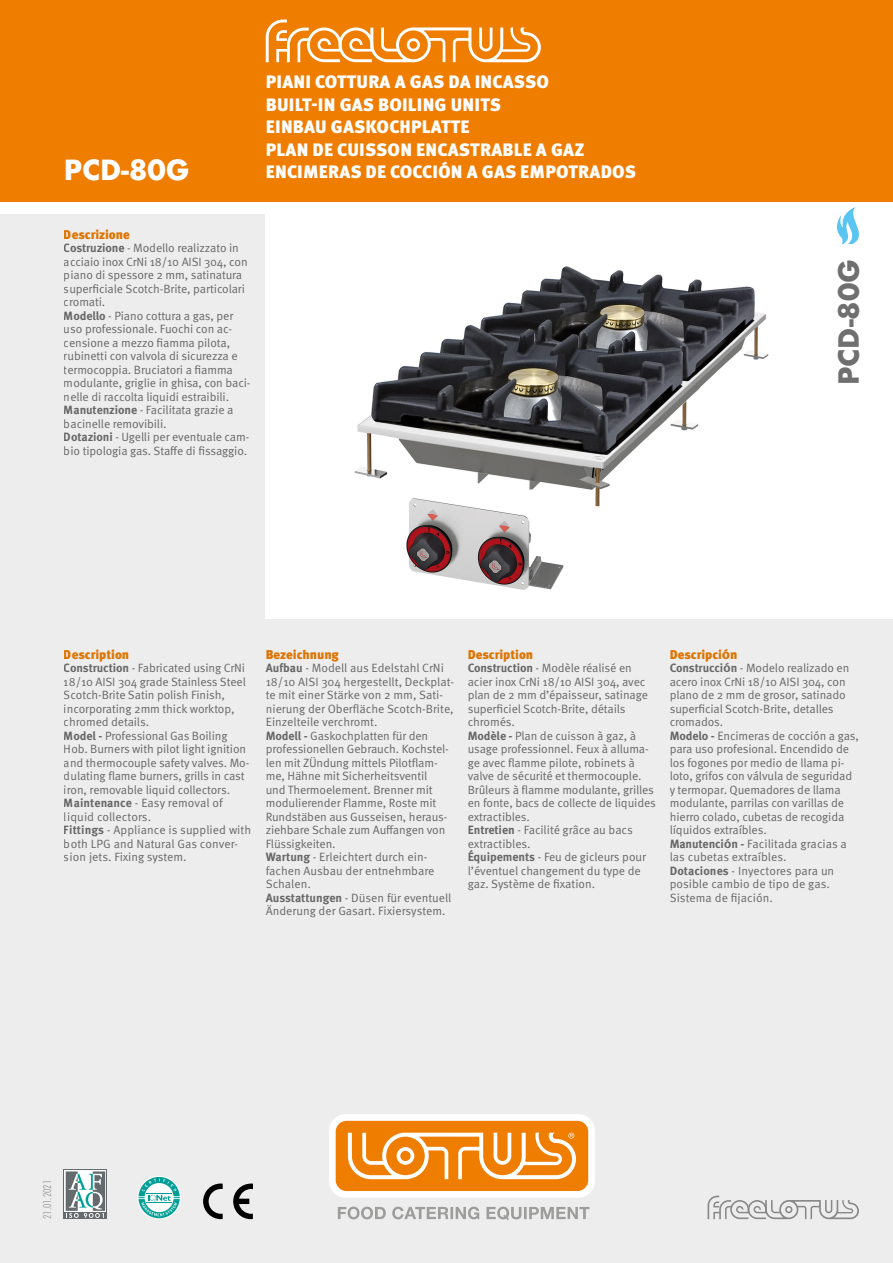
<style>
.page{position:relative;width:893px;height:1263px;background:#fff}
.page>*{position:absolute;margin:0;border:0;box-sizing:border-box;transform-origin:0 0}
.t1{font:700 27px "Futura";color:#fff}
.t2{font:700 27px "Futura";color:#706f6f}
.t3{font:900 18px "Meta OT";letter-spacing:.01em;color:#fff}
.t4{font:900 12.75px "Meta OT";letter-spacing:-.005em;color:#ef7d00}
.t5{font:12px/13.5px "Meta OT";letter-spacing:-.01em;color:#706f6f}
.t6{font:300 condensed 10.5px "Futura";color:#9d9d9c}
.s1{font-weight:700}
</style>
<div class="page">
<div style="left:0;top:214px;width:893px;height:1049px;background:#ededed"></div>
<div style="left:0;top:0;width:893px;height:201px;background:#ef7d00"></div>
<div style="left:266px;top:214px;width:627px;height:405px;background:#fff"></div>
<svg style="left:836px;top:207px;width:23px;height:37px"></svg>
<img style="left:354px;top:266px;width:415px;height:324px">
<svg style="left:266px;top:20px;width:275px;height:42px"></svg>
<div style="left:64px;top:1170px;width:43px;height:49px;background:#656b6d"></div>
<svg style="left:65px;top:1170px;width:41px;height:42px"></svg>
<svg style="left:66px;top:1171px;width:39px;height:47px"></svg>
<svg style="left:138px;top:1176px;width:43px;height:43px"></svg>
<svg style="left:138px;top:1177px;width:42px;height:41px"></svg>
<svg style="left:233px;top:1183px;width:20px;height:36px"></svg>
<svg style="left:203px;top:1183px;width:20px;height:36px"></svg>
<svg style="left:338px;top:1206px;width:251px;height:14px"></svg>
<div style="left:329px;top:1114px;width:266px;height:84px;border:10px solid #fff;border-radius:11px"></div>
<div style="left:336px;top:1121px;width:252px;height:70px;background:#ef7d00;border-radius:11px"></div>
<svg style="left:348px;top:1132px;width:228px;height:47px"></svg>
<svg style="left:708px;top:1196px;width:151px;height:23px"></svg>
<p class="t1" style="left:64px;top:150px;width:127px">PCD-80G</p>
<p class="t3" style="left:266px;top:71px;width:285px">PIANI COTTURA A GAS DA INCASSO</p>
<p class="t3" style="left:266px;top:94px;width:237px">BUILT-IN GAS BOILING UNITS</p>
<p class="t3" style="left:266px;top:116px;width:205px">EINBAU GASKOCHPLATTE</p>
<p class="t3" style="left:266px;top:139px;width:320px">PLAN DE CUISSON ENCASTRABLE A GAZ</p>
<p class="t3" style="left:266px;top:161px;width:372px">ENCIMERAS DE COCCIÓN A GAS EMPOTRADOS</p>
<p class="t4" style="left:64px;top:227px;width:68px">Descrizione</p>
<p class="t5" style="left:64px;top:242px;width:188px"><span class="s1">Costruzione</span> - Modello realizzato in acciaio inox CrNi 18/10 AISI 304, con piano di spessore 2 mm, satinatura superficiale Scotch-Brite, particolari cromati.<br><span class="s1">Modello</span> - Piano cottura a gas, per uso professionale. Fuochi con ac&shy;censione a mezzo fiamma pilota, rubinetti con valvola di sicurezza e termocoppia. Bruciatori a fiamma modulante, griglie in ghisa, con baci&shy;nelle di raccolta liquidi estraibili.<br><span class="s1">Manutenzione</span> - Facilitata grazie a bacinelle removibili.<br><span class="s1">Dotazioni</span> - Ugelli per eventuale cam&shy;bio tipologia gas. Staffe di fissaggio.</p>
<p class="t2" style="left:829px;top:385px;width:127px;rotate:-90deg">PCD-80G</p>
<p class="t4" style="left:64px;top:647px;width:67px">Description</p>
<p class="t5" style="left:64px;top:662px;width:189px"><span class="s1">Construction</span> - Fabricated using CrNi<br>18/10 AISI 304 grade Stainless Steel<br>Scotch-Brite Satin polish Finish, incorporating 2mm thick worktop, chromed details.<br><span class="s1">Model -</span> Professional Gas Boiling<br>Hob. Burners with pilot light ignition and thermocouple safety valves. Mo&shy;dulating flame burners, grills in cast iron, removable liquid collectors.<br><span class="s1">Maintenance</span> - Easy removal of liquid collectors.<br><span class="s1">Fittings</span> - Appliance is supplied with both LPG and Natural Gas conver&shy;sion jets. Fixing system.</p>
<p class="t4" style="left:266px;top:647px;width:75px">Bezeichnung</p>
<p class="t5" style="left:266px;top:662px;width:190px"><span class="s1">Aufbau</span> - Modell aus Edelstahl CrNi<br>18/10 AISI 304 hergestellt, Deckplat&shy;te mit einer Stärke von 2 mm, Sati&shy;nierung der Oberfläche Scotch-Brite,<br>Einzelteile verchromt.<br><span class="s1">Modell -</span> Gaskochplatten für den professionellen Gebrauch. Kochstel&shy;len mit ZÜndung mittels Pilotflam&shy;me, Hähne mit Sicherheitsventil<br>und Thermoelement. Brenner mit modulierender Flamme, Roste mit<br>Rundstäben aus Gusseisen, heraus&shy;ziehbare Schale zum Auffangen von<br>Flüssigkeiten.<br><span class="s1">Wartung</span> - Erleichtert durch ein&shy;fachen Ausbau der entnehmbare<br>Schalen.<br><span class="s1">Ausstattungen</span> - Düsen für eventuell<br>Änderung der Gasart. Fixiersystem.</p>
<p class="t4" style="left:468px;top:647px;width:67px">Description</p>
<p class="t5" style="left:468px;top:662px;width:190px"><span class="s1">Construction</span> - Modèle réalisé en acier inox CrNi 18/10 AISI 304, avec plan de 2 mm d’épaisseur, satinage superficiel Scotch-Brite, détails chromés.<br><span class="s1">Modèle -</span> Plan de cuisson à gaz, à usage professionnel. Feux à alluma&shy;ge avec flamme pilote, robinets à valve de sécurité et thermocouple.<br>Brûleurs à flamme modulante, grilles en fonte, bacs de collecte de liquides extractibles.<br><span class="s1">Entretien</span> - Facilité grâce au bacs extractibles.<br><span class="s1">Équipements</span> - Feu de gicleurs pour l’éventuel changement du type de gaz. Système de fixation.</p>
<p class="t4" style="left:670px;top:647px;width:69px">DescripciÓn</p>
<p class="t5" style="left:670px;top:662px;width:191px"><span class="s1">ConstrucciÓn</span> - Modelo realizado en acero inox CrNi 18/10 AISI 304, con plano de 2 mm de grosor, satinado superficial Scotch-Brite, detalles cromados.<br><span class="s1">Modelo -</span> Encimeras de cocción a gas, para uso profesional. Encendido de los fogones por medio de llama pi&shy;loto, grifos con válvula de seguridad y termopar. Quemadores de llama modulante, parrilas con varillas de hierro colado, cubetas de recogida líquidos extraíbles.<br><span class="s1">ManutenciÓn -</span> Facilitada gracias a las cubetas extraíbles.<br><span class="s1">Dotaciones</span> - Inyectores para un posible cambio de tipo de gas.<br>Sistema de fijación.</p>
<p class="t6" style="left:41px;top:1219px;width:41px;rotate:-90deg">21.01.2021</p>
</div>
